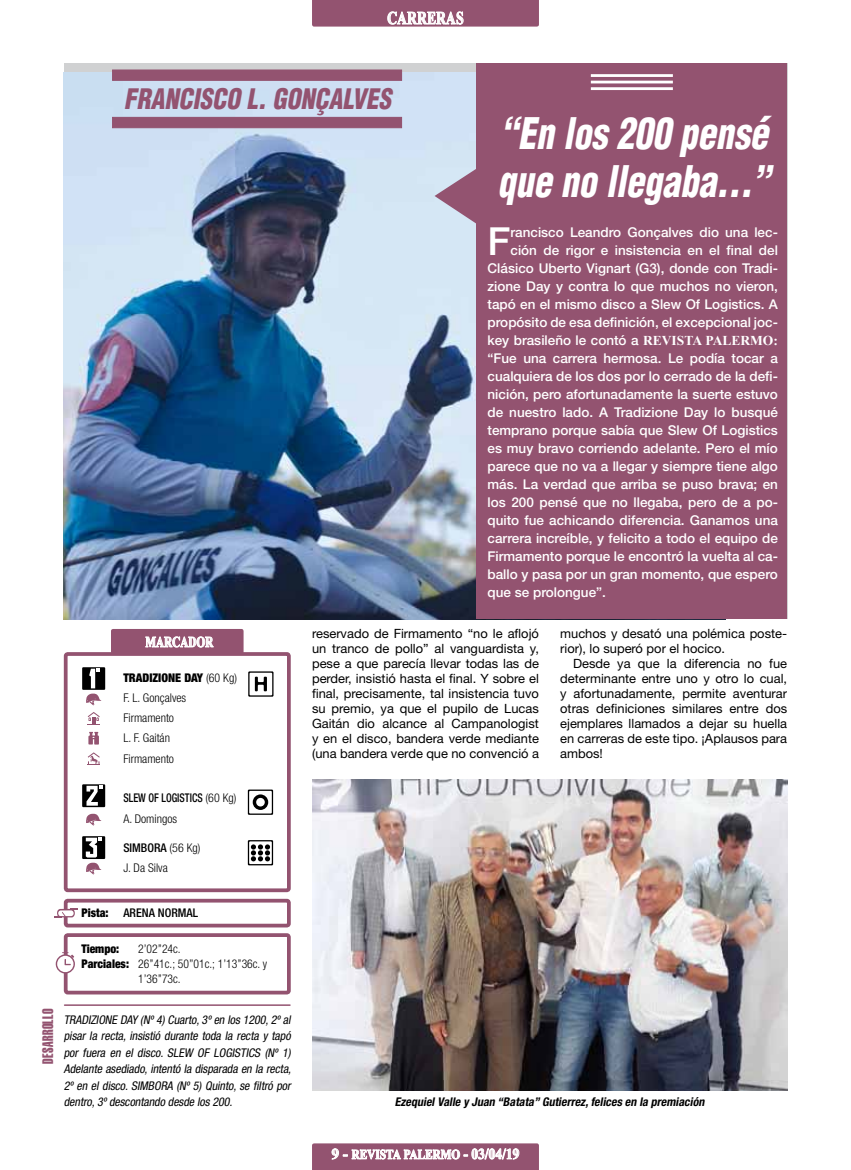
<style>
.page{position:relative;width:851px;height:1170px;background:#fff}
.page>*{position:absolute;margin:0;border:0;box-sizing:border-box;transform-origin:0 0}
.t1{font:italic 900 condensed 42.45px/48.6px "Helvetica";color:#fff;scale:.85 1}
.t2{font:500 38.7px "Helvetica Neue LT Std";color:#fff}
.t3{font:italic 900 condensed 27.6px "Helvetica";color:#935370;scale:.91 1}
.t4{font:700 18px "Times New Roman";letter-spacing:.02em;color:#fff;scale:.75 1}
.t5{font:15px "Helvetica LT Std Extra Comp";letter-spacing:.025em;color:#935370}
.t6{font:700 15px "Times New Roman";letter-spacing:-.005em;color:#fff;scale:.75 1}
.t7{font:500 13.5px "Helvetica Neue LT Std";color:#fff}
.t8{font:700 13.5px "Times New Roman";color:#fff;scale:.83 1}
.t9{font:12.75px/15px "Helvetica Neue LT Std";color:#000;text-align:justify}
.t10{font:italic condensed 12px/16.5px "Helvetica Neue LT Std";color:#000}
.t11{font:300 condensed 12px/20.2px "Helvetica Neue LT Std";color:#000}
.t12{font:italic 700 condensed 12px "Helvetica Neue LT Std";color:#000}
.t13{font:900 condensed 12px/15px "Helvetica Neue LT Std";color:#000}
.t14{font:500 condensed 12px "Helvetica Neue LT Std";color:#000}
.s1{font-family:"Times New Roman";font-weight:700}
.s2{font-weight:900}
.s3{font-weight:500}
.s4{font-size:15px}
</style>
<div class="page">
<hr style="left:65px;top:1004px;width:225px;height:1px;background:#935370">
<div style="left:64px;top:933px;width:227px;height:61px;border:4px solid #935370;border-radius:2px"></div>
<div style="left:64px;top:898px;width:227px;height:29px;border:4px solid #935370;border-radius:2px"></div>
<svg style="left:55px;top:908px;width:22px;height:9px"></svg>
<svg style="left:56px;top:952px;width:19px;height:21px"></svg>
<div style="left:111px;top:629px;width:132px;height:25px;background:#935370;border-radius:2px"></div>
<div style="left:64px;top:652px;width:227px;height:240px;border:4px solid #935370;border-radius:2px"></div>
<svg style="left:145px;top:636px;width:68px;height:11px"></svg>
<svg style="left:86px;top:813px;width:16px;height:12px"></svg>
<div style="left:82px;top:667px;width:23px;height:22px;background:#000"></div>
<svg style="left:85px;top:668px;width:17px;height:37px"></svg>
<div style="left:82px;top:784px;width:23px;height:23px;background:#000"></div>
<svg style="left:86px;top:785px;width:16px;height:20px"></svg>
<div style="left:82px;top:836px;width:23px;height:23px;background:#000"></div>
<svg style="left:85px;top:837px;width:17px;height:37px"></svg>
<svg style="left:88px;top:712px;width:12px;height:13px"></svg>
<svg style="left:88px;top:731px;width:11px;height:14px"></svg>
<svg style="left:88px;top:752px;width:12px;height:13px"></svg>
<svg style="left:312px;top:1143px;width:227px;height:26px;background:#a67189"></svg>
<svg style="left:312px;top:0;width:227px;height:27px;background:#9d627d"></svg>
<img style="left:312px;top:779px;width:475px;height:311px">
<img style="left:64px;top:72px;width:412px;height:547px">
<svg style="left:248px;top:671px;width:25px;height:25px"></svg>
<svg style="left:248px;top:789px;width:25px;height:25px"></svg>
<svg style="left:248px;top:840px;width:25px;height:25px"></svg>
<div style="left:112px;top:117px;width:290px;height:11px;background:#935370"></div>
<div style="left:112px;top:69px;width:290px;height:12px;background:#935370;border:1px solid #935370"></div>
<div style="left:476px;top:64px;width:311px;height:555px;background:#935370"></div>
<svg style="left:434px;top:167px;width:42px;height:58px;background:#b6a2b7"></svg>
<hr style="left:590px;top:74px;width:82px;height:3px;background:#fff">
<hr style="left:590px;top:81px;width:82px;height:2px;background:#fff">
<hr style="left:590px;top:87px;width:82px;height:3px;background:#fff">
<h3 class="t4" style="left:387px;top:6px;width:103px">CARRERAS</h3>
<h3 class="t3" style="left:124px;top:81px;width:302px">FRANCISCO L.GONÇALVES</h3>
<h1 class="t1" style="left:497px;top:108px;width:333px">“En los200 pensé que no llegaba...”</h1>
<h2 class="t2" style="left:487px;top:218px;width:24px">F</h2>
<p class="t7" style="left:510px;top:224px;width:269px">rancisco Leandro Gonçalves dio una lec-</p>
<p class="t7" style="left:510px;top:242px;width:269px">ción de rigor e insistencia en el final del</p>
<p class="t7" style="left:487px;top:260px;width:292px">Clásico Uberto Vignart (G3), donde con Tradi-</p>
<p class="t7" style="left:487px;top:278px;width:292px">zione Day y contra lo que muchos no vieron,</p>
<p class="t7" style="left:487px;top:296px;width:292px">tapó en el mismo disco a Slew Of Logistics. A</p>
<p class="t7" style="left:487px;top:314px;width:292px">propósito de esa definición, el excepcional joc-</p>
<p class="t7" style="left:487px;top:332px;width:292px">key brasileño le contó a <span class="s1">REVISTA PALERMO:</span></p>
<p class="t7" style="left:487px;top:350px;width:292px">“Fue una carrera hermosa. Le podía tocar a</p>
<p class="t7" style="left:487px;top:368px;width:292px">cualquiera de los dos por lo cerrado de la defi-</p>
<p class="t7" style="left:487px;top:386px;width:292px">nición, pero afortunadamente la suerte estuvo</p>
<p class="t7" style="left:487px;top:404px;width:292px">de nuestro lado. A Tradizione Day lo busqué</p>
<p class="t7" style="left:487px;top:422px;width:292px">temprano porque sabía que Slew Of Logistics</p>
<p class="t7" style="left:487px;top:440px;width:292px">es muy bravo corriendo adelante. Pero el mío</p>
<p class="t7" style="left:487px;top:458px;width:292px">parece que no va a llegar y siempre tiene algo</p>
<p class="t7" style="left:487px;top:475px;width:292px">más. La verdad que arriba se puso brava; en</p>
<p class="t7" style="left:487px;top:493px;width:292px">los 200 pensé que no llegaba, pero de a po-</p>
<p class="t7" style="left:487px;top:511px;width:292px">quito fue achicando diferencia. Ganamos una</p>
<p class="t7" style="left:487px;top:529px;width:292px">carrera increíble, y felicito a todo el equipo de</p>
<p class="t7" style="left:487px;top:547px;width:292px">Firmamento porque le encontró la vuelta al ca-</p>
<p class="t7" style="left:487px;top:565px;width:292px">ballo y pasa por un gran momento, que espero</p>
<p class="t7" style="left:487px;top:583px;width:120px">que se prolongue”.</p>
<p class="t6" style="left:145px;top:631px;width:92px">MARCADOR</p>
<p class="t11" style="left:123px;top:667px;width:115px"><span class="s2">TRADIZIONE DAY</span> (60 Kg)<br>F. L. Gonçalves<br>Firmamento<br>L. F. Gaitán<br>Firmamento</p>
<p class="t11" style="left:123px;top:786px;width:115px;line-height:21px"><span class="s3">SLEW OF LOGISTICS</span> (60 Kg)<br>A. Domingos</p>
<p class="t11" style="left:123px;top:837px;width:79px"><span class="s3">SIMBORA</span> (56 Kg)<br>J. Da Silva</p>
<p class="t9" style="left:312px;top:625px;width:228px">reservado de Firmamento “no le aflojó un tranco de pollo” al vanguardista y, pese a que parecía llevar todas las de perder, insistió hasta el final. Y sobre el final, precisamente, tal insistencia tuvo su premio, ya que el pupilo de Lucas Gaitán dio alcance al Campanologist y en el disco, bandera verde mediante (una bandera verde que no convenció a</p>
<p class="t9" style="left:560px;top:625px;width:228px">muchos y desató una polémica poste&shy;rior), lo superó por el hocico.</p>
<p class="t9" style="left:560px;top:655px;width:228px;text-indent:13px">Desde ya que la diferencia no fue determinante entre uno y otro lo cual, y afortunadamente, permite aventurar otras definiciones similares entre dos ejemplares llamados a dejar su huella en carreras de este tipo. ¡Aplausos para ambos!</p>
<p class="t5" style="left:39px;top:1063px;width:56px;rotate:-90deg">DESARROLLO</p>
<p class="t14" style="left:123px;top:905px;width:76px">ARENA NORMAL</p>
<p class="t11" style="left:138px;top:941px;width:130px;line-height:15px">2’02’’24c.<br>26’’41c.; 50’’01c.; 1’13’’36c. y<br>1’36’’73c.</p>
<p class="t13" style="left:81px;top:905px;width:29px">Pista:</p>
<p class="t13" style="left:81px;top:941px;width:49px">Tiempo:<br>Parciales:</p>
<p class="t10" style="left:64px;top:1010px;width:231px">TRADIZIONE DAY (Nº4) Cuarto,3ºen los 1200,2ºal pisar la recta, insistió durante toda la recta y tapó por fuera en el disco. SLEW OF LOGISTICS (Nº 1)<br>Adelante asediado,intentó la disparada en la recta, 2º en el disco.SIMBORA (Nº 5) Quinto,se filtró por dentro,3ºdescontando desde los 200.</p>
<p class="t12" style="left:394px;top:1094px;width:314px">EzequielValle y Juan “Batata”Gutierrez,felices en la premiación</p>
<p class="t8" style="left:331px;top:1144px;width:228px"><span class="s4">9 -</span> REVISTA PALERMO <span class="s4">- 03/04/19</span></p>
</div>
